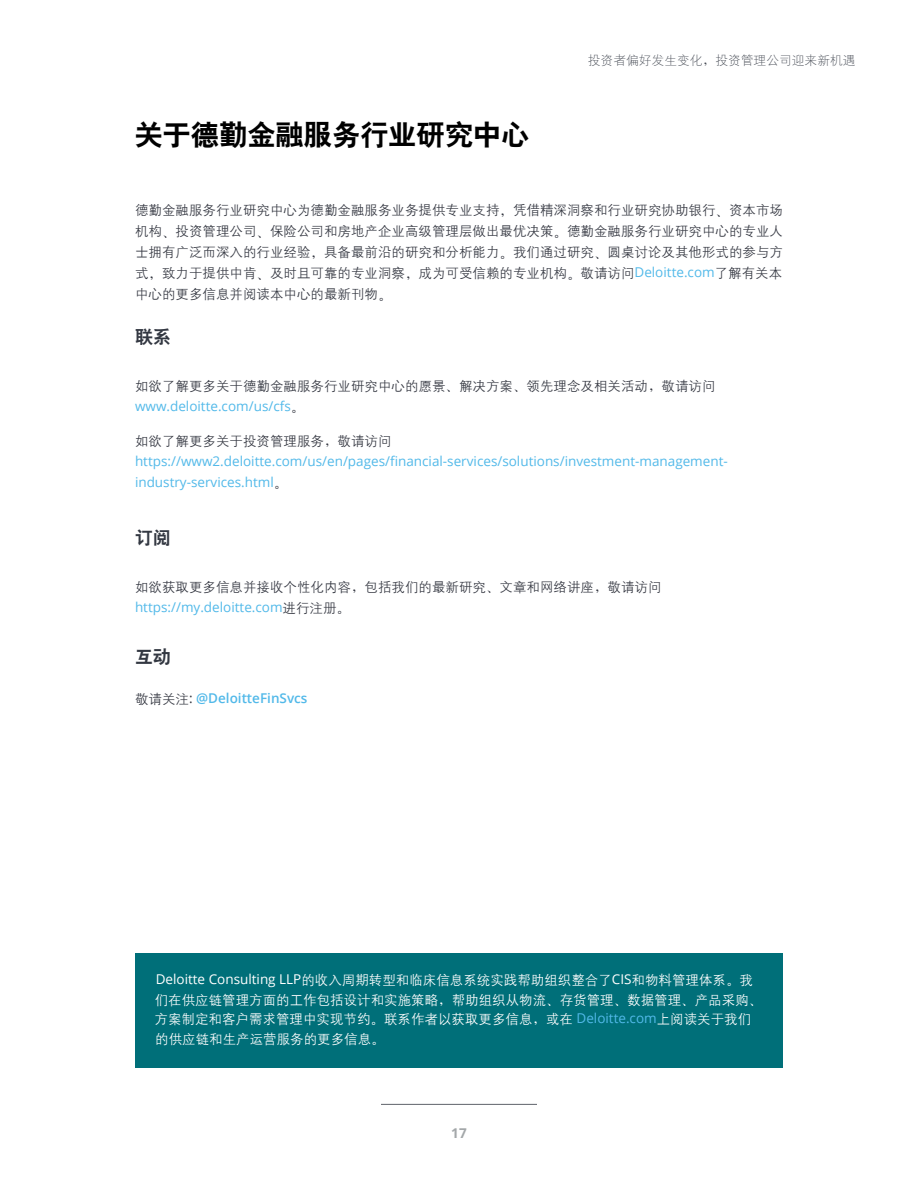
<style>
.page{position:relative;width:918px;height:1188px;background:#fff}
.page>*{position:absolute;margin:0;border:0;box-sizing:border-box;transform-origin:0 0}
.t1{font:28.5px "H Yb 2 gj";letter-spacing:-.01em;color:#000}
.t2{font:18px "H Yb 2 gj";color:#333842}
.t3{font:13.5px/21px "H Yg 2 gj";color:#343741;text-align:justify}
.t4{font:13.5px/19.5px "H Yg 2 gj";color:#fff}
.t5{font:13.5px/21px "Open Sans";color:#52b9e9}
.t6{font:600 13.5px "Open Sans";color:#52b9e9}
.t7{font:700 13.5px "Open Sans";color:#a3a7a9}
.t8{font:12.75px "H Yg 1 gj";color:#474c55}
.s1{font-family:"H Ya 6 gj"}
.s2{font-family:"Open Sans";color:#52b9e9}
.s3{font-family:"H Ya 6 gj";color:#343741}
.s4{font-family:"H Yg 2 gj";color:#343741}
.s5{font-family:"H Yg 2 gj";font-weight:400;color:#343741}
.s6{font-weight:400;color:#343741}
.s7{font-family:"Open Sans"}
</style>
<div class="page">
<hr style="left:381px;top:1104px;width:156px;height:1px;background:#5f636a">
<div style="left:135px;top:954px;width:648px;height:114px;background:#006f79"></div>
<h1 class="t1" style="left:134px;top:120px;width:397px">关于德勤金融服务行业研究中心</h1>
<p class="t8" style="left:588px;top:53px;width:269px">投资者偏好发生变化<span class="s1">，</span>投资管理公司迎来新机遇</p>
<p class="t3" style="left:135px;top:200px;width:649px">德勤金融服务行业研究中心为德勤金融服务业务提供专业支持<span class="s1">，</span>凭借精深洞察和行业研究协助银行<span class="s1">、</span>资本市场机构<span class="s1">、</span>投资管理公司<span class="s1">、</span>保险公司和房地产企业高级管理层做出最优决策<span class="s1">。</span>德勤金融服务行业研究中心的专业人士拥有广泛而深入的行业经验<span class="s1">，</span>具备最前沿的研究和分析能力<span class="s1">。</span>我们通过研究<span class="s1">、</span>圆桌讨论及其他形式的参与方式<span class="s1">，</span>致力于提供中肯<span class="s1">、</span>及时且可靠的专业洞察<span class="s1">，</span>成为可受信赖的专业机构<span class="s1">。</span>敬请访问<span class="s2">Deloitte.com</span>了解有关本中心的更多信息并阅读本中心的最新刊物<span class="s1">。</span></p>
<h2 class="t2" style="left:135px;top:327px;width:37px">联系</h2>
<p class="t3" style="left:135px;top:375px;width:582px">如欲了解更多关于德勤金融服务行业研究中心的愿景<span class="s1">、</span>解决方案<span class="s1">、</span>领先理念及相关活动<span class="s1">，</span>敬请访问</p>
<p class="t5" style="left:135px;top:395px;width:171px">www.deloitte.com/us/cfs<span class="s3">。</span></p>
<p class="t3" style="left:135px;top:431px;width:258px">如欲了解更多关于投资管理服务<span class="s1">，</span>敬请访问</p>
<p class="t5" style="left:135px;top:450px;width:594px">https://www2.deloitte.com/us/en/pages/financial-services/solutions/investment-management&shy;industry-services.html<span class="s3">。</span></p>
<h2 class="t2" style="left:135px;top:529px;width:37px">订阅</h2>
<p class="t3" style="left:135px;top:577px;width:528px">如欲获取更多信息并接收个性化内容<span class="s1">，</span>包括我们的最新研究<span class="s1">、</span>文章和网络讲座<span class="s1">，</span>敬请访问</p>
<p class="t5" style="left:135px;top:596px;width:217px">https://my.deloitte.com<span class="s4">进行注册</span><span class="s3">。</span></p>
<h2 class="t2" style="left:135px;top:648px;width:37px">互动</h2>
<p class="t6" style="left:135px;top:689px;width:174px"><span class="s5">敬请关注</span><span class="s6">:</span> @DeloitteFinSvcs</p>
<p class="t4" style="left:155px;top:970px;width:609px"><span class="s7">Deloitte Consulting LLP</span>的收入周期转型和临床信息系统实践帮助组织整合了<span class="s7">CIS</span>和物料管理体系<span class="s1">。</span>我们在供应链管理方面的工作包括设计和实施策略<span class="s1">，</span>帮助组织从物流<span class="s1">、</span>存货管理<span class="s1">、</span>数据管理<span class="s1">、</span>产品采购<span class="s1">、</span>方案制定和客户需求管理中实现节约<span class="s1">。</span>联系作者以获取更多信息<span class="s1">，</span>或在 <span class="s2">Deloitte.com</span>上阅读关于我们的供应链和生产运营服务的更多信息<span class="s1">。</span></p>
<p class="t7" style="left:451px;top:1123px;width:17px">17</p>
</div>
